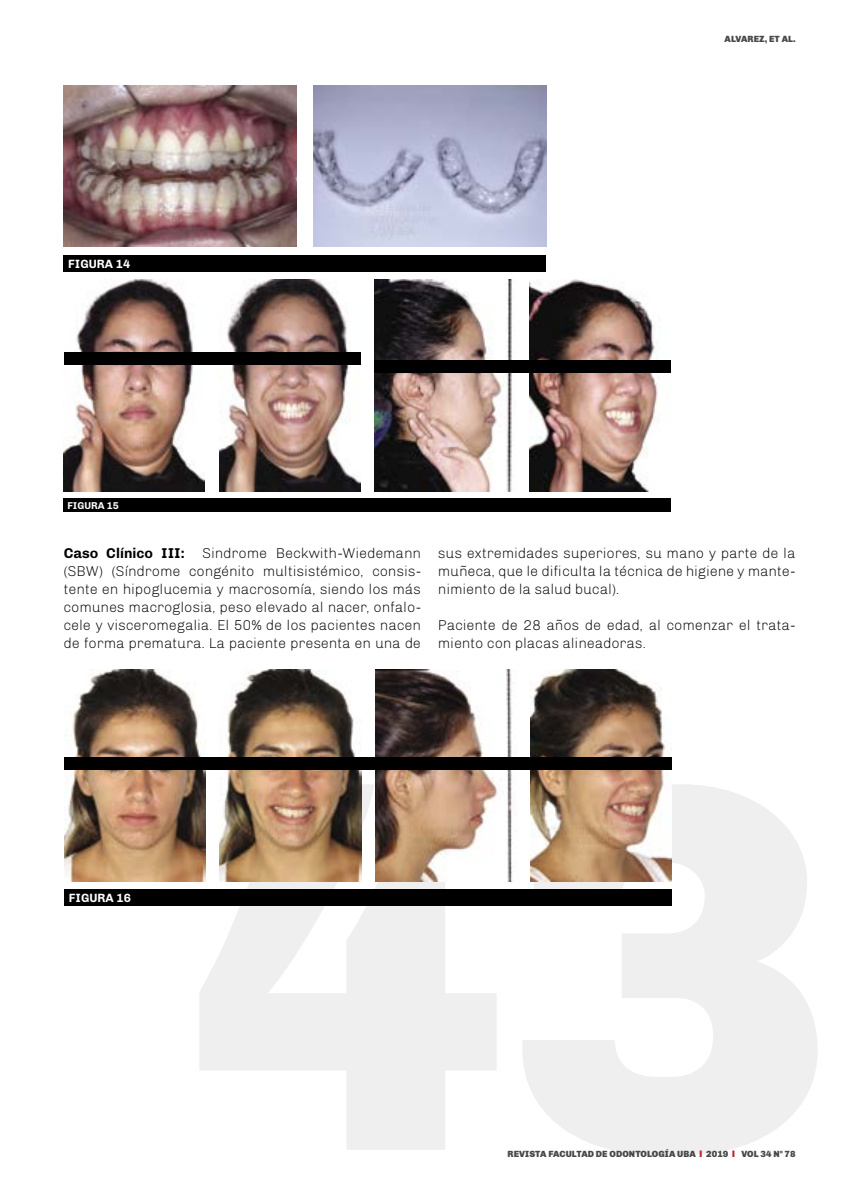
<style>
.page{position:relative;width:851px;height:1191px;background:#fff}
.page>*{position:absolute;margin:0;border:0;box-sizing:border-box;transform-origin:0 0}
.t1{font:300 14.25px/18px "Chivo";color:#000;text-align:justify}
.t2{font:700 12px "Chivo";color:#fff}
.t3{font:700 9.9px "Chivo";color:#fff}
.t4{font:900 9px "Chivo";letter-spacing:.01em;color:#484848}
.s1{font-weight:700}
.s2{font-family:"Arial";color:#bd262c}
</style>
<div class="page">
<img style="left:64px;top:280px;width:141px;height:211px">
<img style="left:219px;top:280px;width:141px;height:211px">
<img style="left:374px;top:280px;width:138px;height:211px">
<img style="left:529px;top:280px;width:130px;height:211px">
<div style="left:64px;top:498px;width:606px;height:14px;background:#000"></div>
<img style="left:64px;top:85px;width:232px;height:162px">
<img style="left:313px;top:85px;width:233px;height:162px">
<div style="left:64px;top:255px;width:482px;height:16px;background:#000"></div>
<div style="left:65px;top:352px;width:296px;height:13px;background:#000"></div>
<div style="left:374px;top:360px;width:296px;height:13px;background:#000"></div>
<img style="left:65px;top:669px;width:141px;height:212px">
<img style="left:220px;top:669px;width:141px;height:212px">
<img style="left:375px;top:669px;width:137px;height:212px">
<img style="left:530px;top:669px;width:141px;height:212px">
<div style="left:65px;top:889px;width:606px;height:17px;background:#000"></div>
<div style="left:65px;top:757px;width:606px;height:13px;background:#000"></div>
<p class="t2" style="left:68px;top:257px;width:64px">FIGURA 14</p>
<p class="t3" style="left:67px;top:500px;width:53px">FIGURA 15</p>
<p class="t4" style="left:724px;top:34px;width:73px">ALVAREZ, ET AL.</p>
<p class="t1" style="left:64px;top:544px;width:359px"><span class="s1">Caso Clínico III:</span> Sindrome Beckwith-Wiedemann (SBW) (Síndrome congénito multisistémico, consis&shy;tente en hipoglucemia y macrosomía, siendo los más comunes macroglosia, peso elevado al nacer, onfalo&shy;cele y visceromegalia. El 50% de los pacientes nacen de forma prematura. La paciente presenta en una de</p>
<p class="t1" style="left:438px;top:544px;width:359px">sus extremidades superiores, su mano y parte de la muñeca, que le dificulta la técnica de higiene y mante&shy;nimiento de la salud bucal).</p>
<p class="t1" style="left:438px;top:616px;width:359px">Paciente de 28 años de edad, al comenzar el trata&shy;miento con placas alineadoras.</p>
<p class="t2" style="left:69px;top:891px;width:64px">FIGURA 16</p>
<p class="t4" style="left:507px;top:1148px;width:289px">REVISTA FACULTAD DE ODONTOLOGÍA UBA <span class="s2">I</span> 2019 <span class="s2">I</span> VOL 34 N° 78</p>
</div>
